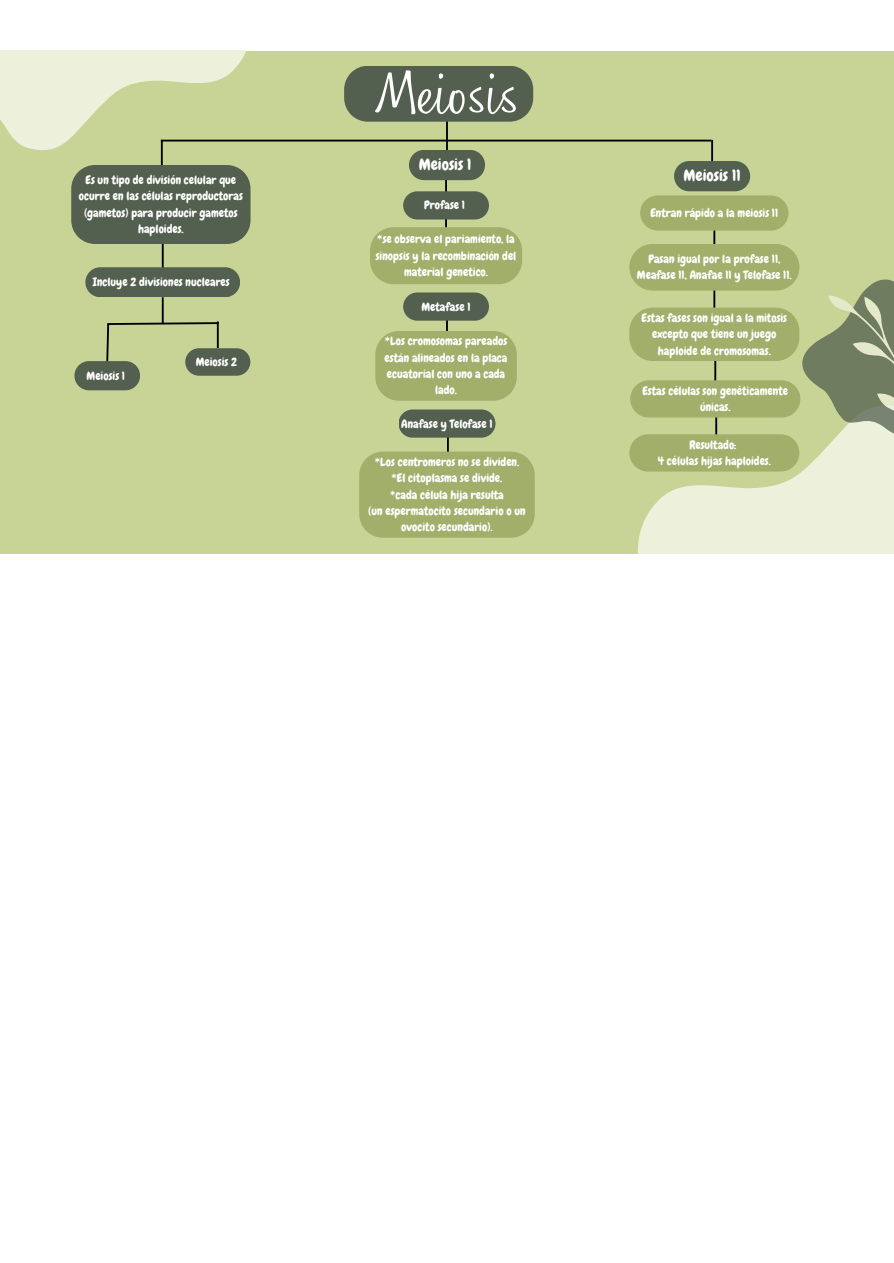
<style>
.page{position:relative;width:894px;height:1263px;background:#fff}
.page>*{position:absolute;margin:0;border:0;box-sizing:border-box;transform-origin:0 0}
.t1{font:55.8px "Nefelibata Script";color:#fff}
.t2{font:16.2px "Chewy";color:#fff}
.t3{font:11.85px/16.4px "Chewy";color:#fff;text-align:center}
</style>
<div class="page">
<div style="left:0;top:51px;width:893px;height:503px;background:#c8d495"></div>
<svg style="left:0;top:51px;width:257px;height:103px"></svg>
<hr style="left:446px;top:114px;width:2px;height:27px;background:#000">
<div style="left:344px;top:66px;width:189px;height:56px;background:#536050"></div>
<hr style="left:161px;top:140px;width:550px;height:2px;background:#000">
<hr style="left:161px;top:140px;width:2px;height:27px;background:#000">
<hr style="left:162px;top:244px;width:2px;height:27px;background:#000">
<div style="left:71px;top:165px;width:179px;height:79px;background:#536050"></div>
<div style="left:85px;top:267px;width:155px;height:30px;background:#536050;border-radius:15px"></div>
<hr style="left:162px;top:297px;width:2px;height:27px;background:#000">
<svg style="left:74px;top:321px;width:145px;height:69px"></svg>
<div style="left:185px;top:348px;width:65px;height:28px;background:#536050;border-radius:14px"></div>
<hr style="left:446px;top:141px;width:2px;height:26px;background:#000">
<hr style="left:445px;top:178px;width:2px;height:26px;background:#000">
<div style="left:409px;top:150px;width:76px;height:30px;background:#536050;border-radius:15px"></div>
<hr style="left:445px;top:206px;width:2px;height:27px;background:#000">
<div style="left:403px;top:191px;width:86px;height:29px;background:#536050;border-radius:14px"></div>
<div style="left:370px;top:227px;width:152px;height:57px;background:#a2af6b"></div>
<hr style="left:446px;top:308px;width:2px;height:27px;background:#000">
<div style="left:403px;top:292px;width:86px;height:29px;background:#536050;border-radius:14px"></div>
<div style="left:375px;top:331px;width:141px;height:70px;background:#a2af6b"></div>
<div style="left:398px;top:409px;width:97px;height:29px;background:#536050;border-radius:14px"></div>
<svg style="left:359px;top:433px;width:175px;height:105px"></svg>
<svg style="left:711px;top:140px;width:1px;height:21px"></svg>
<div style="left:674px;top:161px;width:76px;height:30px;background:#536050;border-radius:15px"></div>
<hr style="left:713px;top:219px;width:2px;height:27px;background:#000">
<div style="left:640px;top:195px;width:148px;height:36px;background:#a2af6b;border-radius:18px"></div>
<div style="left:629px;top:244px;width:170px;height:47px;background:#a2af6b;border-radius:23px"></div>
<svg style="left:629px;top:270px;width:264px;height:284px"></svg>
<div style="left:630px;top:380px;width:170px;height:38px;background:#a2af6b;border-radius:19px"></div>
<div style="left:629px;top:434px;width:170px;height:38px;background:#a2af6b;border-radius:19px"></div>
<p class="t3" style="left:79px;top:172px;width:165px">Es un tipo de división celular que ocurre en las células reproductoras (gametos) para producir gametos haploides.</p>
<p class="t3" style="left:93px;top:274px;width:138px">Incluye 2 divisiones nucleares</p>
<p class="t3" style="left:86px;top:367px;width:40px">Meiosis 1</p>
<p class="t3" style="left:196px;top:354px;width:43px">Meiosis 2</p>
<p class="t1" style="left:374px;top:53px;width:147px">Meiosis</p>
<p class="t2" style="left:418px;top:154px;width:54px">Meiosis 1</p>
<p class="t3" style="left:424px;top:197px;width:42px">Profase 1</p>
<p class="t3" style="left:375px;top:231px;width:142px">*se observa el pariamiento, la sinopsis y la recombinación del material genetico.</p>
<p class="t3" style="left:421px;top:298px;width:51px">Metafase 1</p>
<p class="t3" style="left:384px;top:333px;width:124px">*Los cromosomas pareados están alineados en la placa ecuatorial con uno a cada lado.</p>
<p class="t3" style="left:401px;top:415px;width:93px">Anafase y Telofase 1</p>
<p class="t3" style="left:374px;top:454px;width:146px">*Los centromeros no se dividen.</p>
<p class="t3" style="left:391px;top:470px;width:112px">*El citoplasma se divide.</p>
<p class="t3" style="left:390px;top:486px;width:115px">*cada célula hija resulta</p>
<p class="t3" style="left:368px;top:503px;width:159px">(un espermatocito secundario o un ovocito secundario).</p>
<p class="t2" style="left:683px;top:166px;width:59px">Meiosis 11</p>
<p class="t3" style="left:650px;top:205px;width:129px">Entran rápido a la meiosis 11</p>
<p class="t3" style="left:636px;top:251px;width:156px">Pasan igual por la profase 11,<br>Meafase 11, Anafae 11 y Telofase 11.</p>
<p class="t3" style="left:641px;top:310px;width:147px">Estas fases son igual a la mitosis excepto que tiene un juego haploide de cromosomas.</p>
<p class="t3" style="left:642px;top:383px;width:147px">Estas células son genéticamente únicas.</p>
<p class="t3" style="left:689px;top:437px;width:49px">Resultado:</p>
<p class="t3" style="left:657px;top:453px;width:115px">4 células hijas haploides.</p>
</div>
